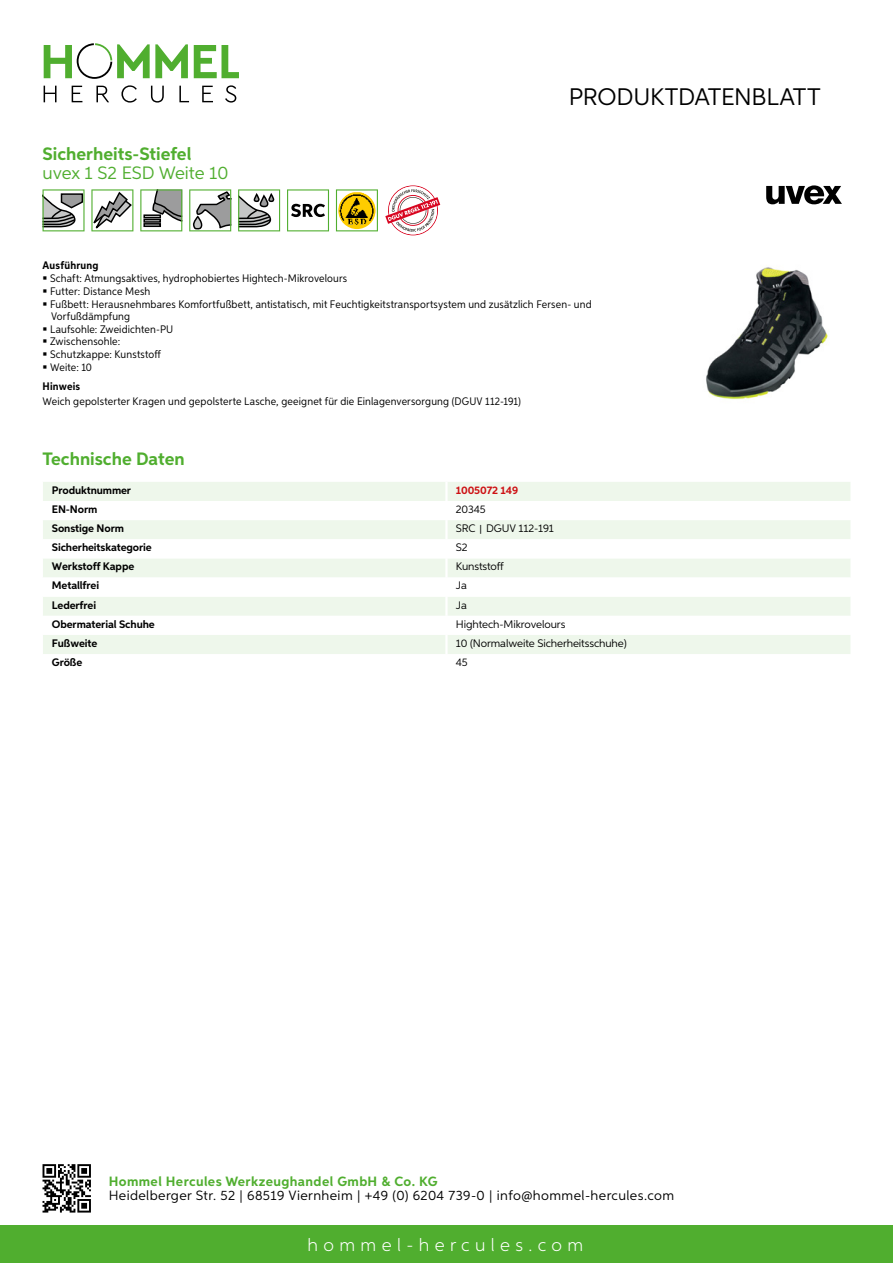
<style>
.page{position:relative;width:893px;height:1263px;background:#fff}
.page>*{position:absolute;margin:0;border:0;box-sizing:border-box;transform-origin:0 0}
.t1{font:24px "Aspira";letter-spacing:-.01em;color:#000}
.t2{font:700 18px "Aspira";color:#50ae2f}
.t3{font:300 18px "Aspira";letter-spacing:.3em;color:#fff}
.t4{font:18px "Aspira";color:#50ae2f}
.t5{font:13.5px "Aspira";letter-spacing:.03em;color:#000}
.t6{font:700 13.5px "Aspira";letter-spacing:.03em;color:#50ae2f}
.t7{font:10.95px/12.6px "Aspira Nar";letter-spacing:.015em;color:#000}
.t8{font:700 10.95px "Aspira";letter-spacing:-.01em;color:#000}
.t9{font:10.95px "Aspira";letter-spacing:-.01em;color:#000}
.t10{font:700 10.95px "Aspira Nar";letter-spacing:.02em;color:#000}
.t11{font:700 10.95px "Aspira";letter-spacing:-.01em;color:#cd1013}
.s1{font-family:"Wuerth Global";font-size:10.5px}
</style>
<div class="page">
<div style="left:0;top:1226px;width:893px;height:37px;background:#50ae2f"></div>
<svg style="left:43px;top:1164px;width:48px;height:48px"></svg>
<svg style="left:194px;top:45px;width:45px;height:33px"></svg>
<svg style="left:44px;top:43px;width:144px;height:36px"></svg>
<svg style="left:44px;top:86px;width:13px;height:16px"></svg>
<svg style="left:72px;top:86px;width:10px;height:16px"></svg>
<svg style="left:96px;top:86px;width:13px;height:16px"></svg>
<svg style="left:121px;top:85px;width:16px;height:18px"></svg>
<svg style="left:151px;top:86px;width:13px;height:17px"></svg>
<svg style="left:179px;top:86px;width:10px;height:16px"></svg>
<svg style="left:202px;top:86px;width:11px;height:16px"></svg>
<svg style="left:225px;top:85px;width:11px;height:18px"></svg>
<div style="left:43px;top:482px;width:807px;height:19px;background:#eef7eb"></div>
<svg style="left:43px;top:520px;width:807px;height:134px;fill:#eef7eb"></svg>
<hr style="left:445px;top:482px;width:3px;height:19px;background:#fff">
<hr style="left:445px;top:520px;width:3px;height:19px;background:#fff">
<hr style="left:445px;top:539px;width:3px;height:19px;background:#fff">
<hr style="left:445px;top:558px;width:3px;height:19px;background:#fff">
<hr style="left:445px;top:577px;width:3px;height:20px;background:#fff">
<hr style="left:445px;top:597px;width:3px;height:19px;background:#fff">
<hr style="left:445px;top:616px;width:3px;height:19px;background:#fff">
<hr style="left:445px;top:635px;width:3px;height:19px;background:#fff">
<svg style="left:43px;top:189px;width:90px;height:42px"></svg>
<svg style="left:140px;top:189px;width:42px;height:42px"></svg>
<svg style="left:189px;top:189px;width:42px;height:42px"></svg>
<svg style="left:238px;top:189px;width:42px;height:42px"></svg>
<svg style="left:287px;top:189px;width:42px;height:42px"></svg>
<svg style="left:336px;top:189px;width:42px;height:42px"></svg>
<svg style="left:385px;top:185px;width:55px;height:50px"></svg>
<img style="left:706px;top:267px;width:122px;height:133px">
<svg style="left:766px;top:185px;width:76px;height:19px"></svg>
<h2 class="t2" style="left:43px;top:142px;width:150px">Sicherheits-Stiefel</h2>
<h2 class="t4" style="left:43px;top:162px;width:187px">uvex 1 S2 ESD Weite 10</h2>
<h1 class="t1" style="left:569px;top:82px;width:253px">Produktdatenblatt</h1>
<p class="t10" style="left:43px;top:259px;width:58px">Ausführung</p>
<p class="t7" style="left:50px;top:272px;width:543px">Schaft: Atmungsaktives, hydrophobiertes Hightech-Mikrovelours<br>Futter: Distance Mesh<br>Fußbett: Herausnehmbares Komfortfußbett, antistatisch, mit Feuchtigkeitstransportsystem und zusätzlich Fersen- und Vorfußdämpfung<br>Laufsohle: Zweidichten-PU<br>Zwischensohle:<br>Schutzkappe: Kunststoff<br>Weite: 10</p>
<p class="t10" style="left:43px;top:379px;width:39px">Hinweis</p>
<p class="t7" style="left:43px;top:395px;width:480px">Weich gepolsterter Kragen und gepolsterte Lasche, geeignet für die Einlagenversorgung (DGUV 112-191)</p>
<h2 class="t2" style="left:43px;top:448px;width:144px">Technische Daten</h2>
<p class="t8" style="left:52px;top:483px;width:81px">Produktnummer</p>
<p class="t11" style="left:456px;top:483px;width:64px">1005072 149</p>
<p class="t8" style="left:52px;top:502px;width:47px">EN-Norm</p>
<p class="t9" style="left:456px;top:502px;width:31px">20345</p>
<p class="t8" style="left:52px;top:521px;width:74px">Sonstige Norm</p>
<p class="t9" style="left:456px;top:522px;width:100px">SRC <span class="s1">|</span> DGUV 112-191</p>
<p class="t8" style="left:52px;top:541px;width:101px">Sicherheitskategorie</p>
<p class="t9" style="left:456px;top:541px;width:13px">S2</p>
<p class="t8" style="left:52px;top:560px;width:84px">Werkstoff Kappe</p>
<p class="t9" style="left:456px;top:560px;width:50px">Kunststoff</p>
<p class="t8" style="left:52px;top:579px;width:49px">Metallfrei</p>
<p class="t9" style="left:456px;top:579px;width:13px">Ja</p>
<p class="t8" style="left:52px;top:598px;width:46px">Lederfrei</p>
<p class="t9" style="left:456px;top:598px;width:13px">Ja</p>
<p class="t8" style="left:52px;top:617px;width:104px">Obermaterial Schuhe</p>
<p class="t9" style="left:456px;top:617px;width:111px">Hightech-Mikrovelours</p>
<p class="t8" style="left:52px;top:636px;width:47px">Fußweite</p>
<p class="t9" style="left:456px;top:636px;width:172px">10 (N ormalweite Sicherheitsschuhe)</p>
<p class="t8" style="left:52px;top:655px;width:32px">Größe</p>
<p class="t9" style="left:456px;top:655px;width:13px">45</p>
<p class="t6" style="left:109px;top:1172px;width:330px">Hommel Hercules Werkzeughandel GmbH &amp; Co. KG</p>
<p class="t5" style="left:109px;top:1187px;width:567px">Heidelberger Str. 52 | 68519 Viernheim | +49 (0) 6204 739-0 | info@hommel-hercules.com</p>
<h2 class="t3" style="left:307px;top:1234px;width:277px">hommel-hercules.com</h2>
</div>
